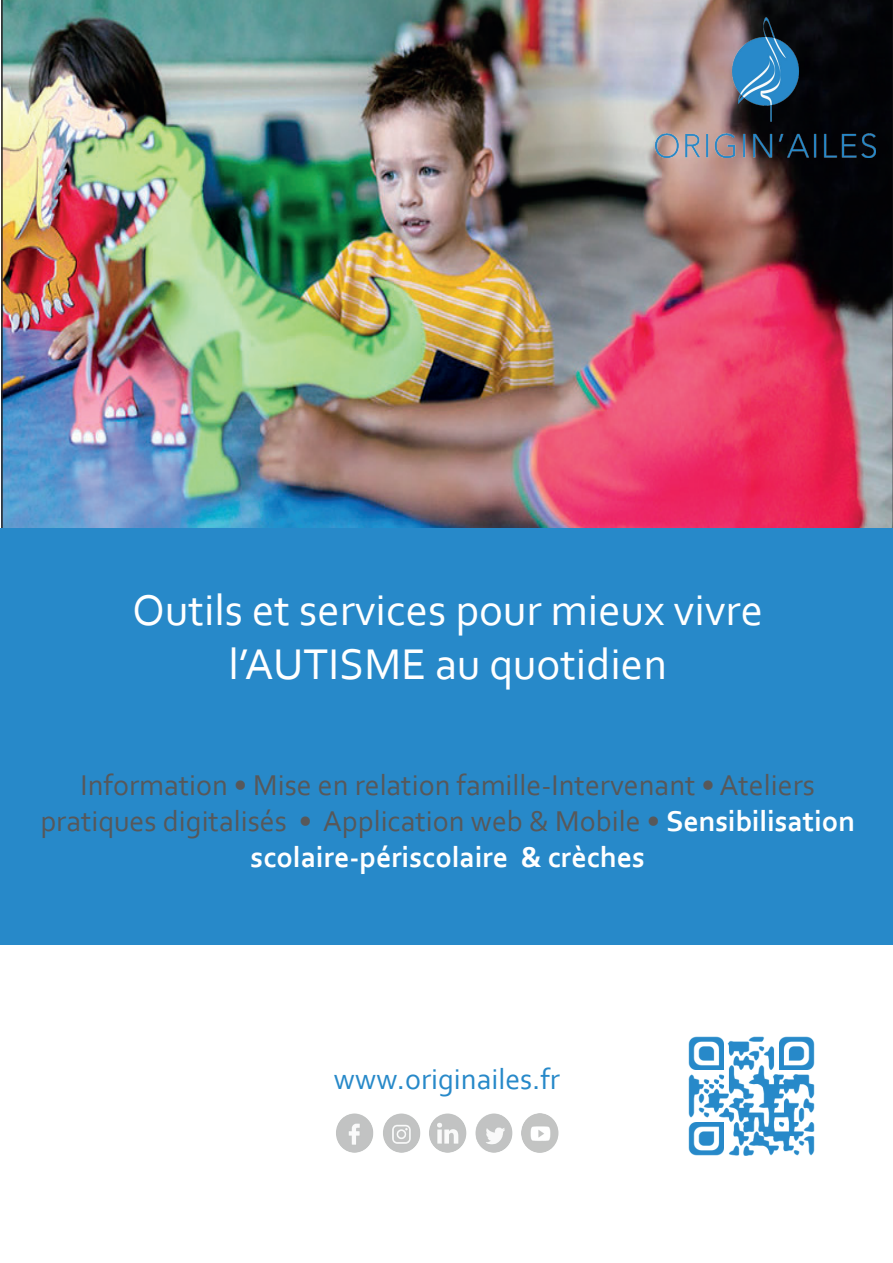
<style>
.page{position:relative;width:893px;height:1263px;background:#fff}
.page>*{position:absolute;margin:0;border:0;box-sizing:border-box;transform-origin:0 0}
.t1{font:45px/54px "Corbel";color:#fff;text-align:center}
.t2{font:30px/36px "Corbel";color:#57585a;text-align:center}
.t3{font:30px "Corbel";color:#2789c9}
.s1{font-weight:700;color:#fff}
</style>
<div class="page">
<img style="left:1px;top:0;width:892px;height:528px">
<div style="left:0;top:528px;width:893px;height:417px;background:#2789c9"></div>
<img style="left:655px;top:18px;width:221px;height:139px">
<img style="left:336px;top:1113px;width:37px;height:40px">
<img style="left:383px;top:1113px;width:37px;height:40px">
<img style="left:429px;top:1113px;width:37px;height:40px">
<img style="left:475px;top:1113px;width:37px;height:40px">
<img style="left:521px;top:1113px;width:37px;height:40px">
<img style="left:688px;top:1036px;width:127px;height:120px">
<h1 class="t1" style="left:132px;top:581px;width:632px">Outils et services pour mieux vivre l’AUTISME au quotidien</h1>
<p class="t2" style="left:40px;top:766px;width:816px">Information • Mise en relation famille-Intervenant • Ateliers pratiques digitalisés • Application web &amp; Mobile • <span class="s1">Sensibilisation scolaire-périscolaire &amp; crèches</span></p>
<p class="t3" style="left:334px;top:1060px;width:228px">www.originailes.fr</p>
</div>
